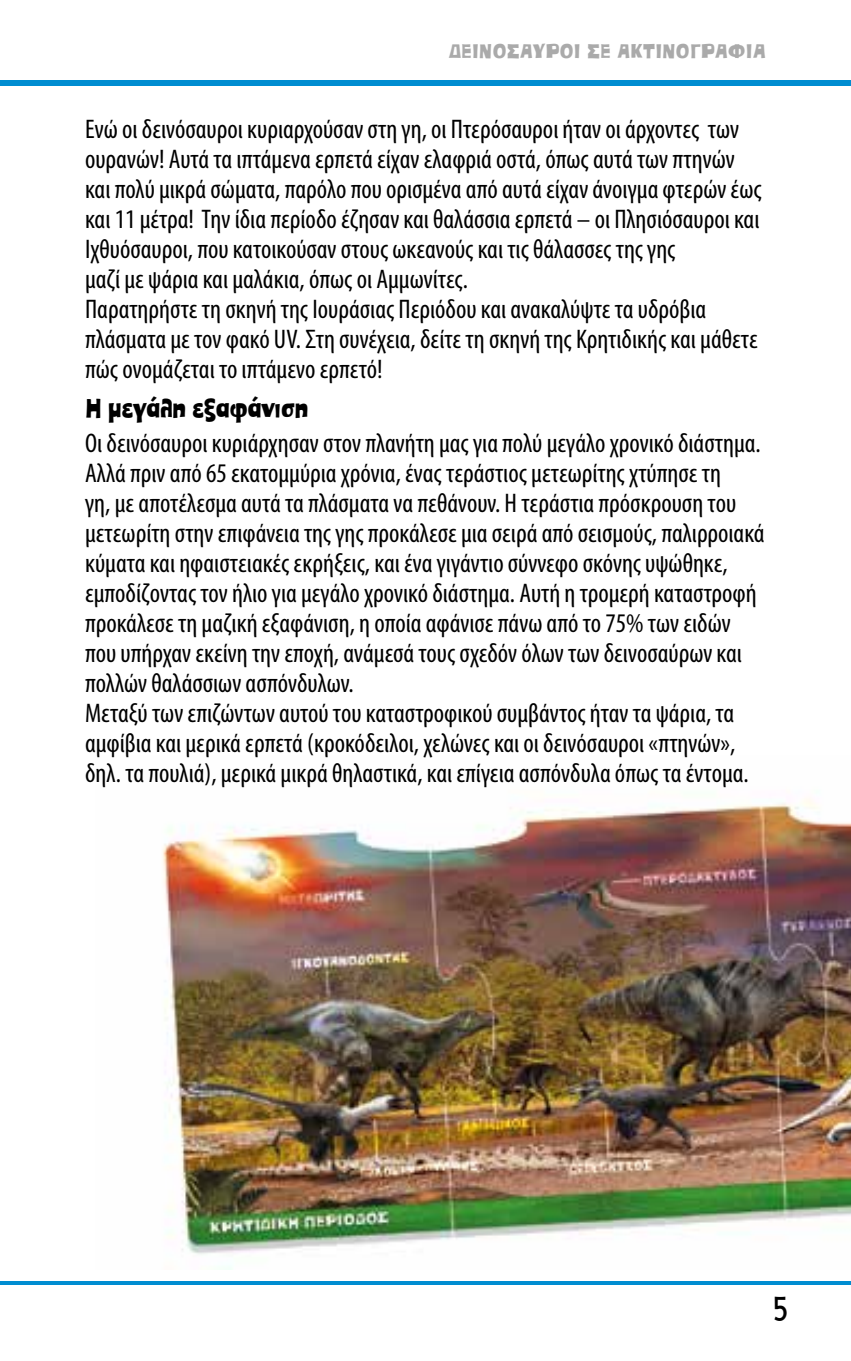
<style>
.page{position:relative;width:851px;height:1361px;background:#fff}
.page>*{position:absolute;margin:0;border:0;box-sizing:border-box;transform-origin:0 0}
.t1{font:condensed 27px/30px "Myriad Pro";color:#000}
.t2{font:900 27px "PF Cereal";letter-spacing:-.03em;color:#000;scale:.96 1}
.t3{font:24.9px "KG She Persisted";color:#000}
.t4{font:900 21px "PF Cereal";color:#aaa}
</style>
<div class="page">
<img style="left:162px;top:799px;width:688px;height:470px">
<div style="left:0;top:80px;width:850px;height:5px;background:#008dd1"></div>
<hr style="left:0;top:1281px;width:850px;height:3px;background:#008dd1">
<p class="t4" style="left:448px;top:40px;width:318px">ΔΕΙΝΟΣΑΥΡΟΙ ΣΕ ΑΚΤΙΝΟΓΡΑΦΙΑ</p>
<p class="t1" style="left:85px;top:114px;width:678px">Ενώ οι δεινόσαυροι κυριαρχούσαν στη γη, οι Πτερόσαυροι ήταν οι άρχοντες των ουρανών! Αυτά τα ιπτάμενα ερπετά είχαν ελαφριά οστά, όπως αυτά των πτηνών και πολύ μικρά σώματα, παρόλο που ορισμένα από αυτά είχαν άνοιγμα φτερών έως και 11 μέτρα! Την ίδια περίοδο έζησαν και θαλάσσια ερπετά – οι Πλησιόσαυροι και Ιχθυόσαυροι, που κατοικούσαν στους ωκεανούς και τις θάλασσες της γης<br>μαζί με ψάρια και μαλάκια, όπως οι Αμμωνίτες.<br>Παρατηρήστε τη σκηνή της Ιουράσιας Περιόδου και ανακαλύψτε τα υδρόβια πλάσματα με τον φακό UV. Στη συνέχεια, δείτε τη σκηνή της Κρητιδικής και μάθετε πώς ονομάζεται το ιπτάμενο ερπετό!</p>
<p class="t2" style="left:85px;top:394px;width:234px">Η μεγάλη εξαφάνιση</p>
<p class="t1" style="left:85px;top:428px;width:681px">Οι δεινόσαυροι κυριάρχησαν στον πλανήτη μας για πολύ μεγάλο χρονικό διάστημα.<br>Αλλά πριν από 65 εκατομμύρια χρόνια, ένας τεράστιος μετεωρίτης χτύπησε τη<br>γη, με αποτέλεσμα αυτά τα πλάσματα να πεθάνουν. Η τεράστια πρόσκρουση του μετεωρίτη στην επιφάνεια της γης προκάλεσε μια σειρά από σεισμούς, παλιρροιακά κύματα και ηφαιστειακές εκρήξεις, και ένα γιγάντιο σύννεφο σκόνης υψώθηκε, εμποδίζοντας τον ήλιο για μεγάλο χρονικό διάστημα. Αυτή η τρομερή καταστροφή προκάλεσε τη μαζική εξαφάνιση, η οποία αφάνισε πάνω από το 75% των ειδών που υπήρχαν εκείνη την εποχή, ανάμεσά τους σχεδόν όλων των δεινοσαύρων και πολλών θαλάσσιων ασπόνδυλων.<br>Μεταξύ των επιζώντων αυτού του καταστροφικού συμβάντος ήταν τα ψάρια, τα αμφίβια και μερικά ερπετά (κροκόδειλοι, χελώνες και οι δεινόσαυροι «πτηνών», δηλ. τα πουλιά), μερικά μικρά θηλαστικά, και επίγεια ασπόνδυλα όπως τα έντομα.</p>
<p class="t3" style="left:774px;top:1290px;width:14px">5</p>
</div>
